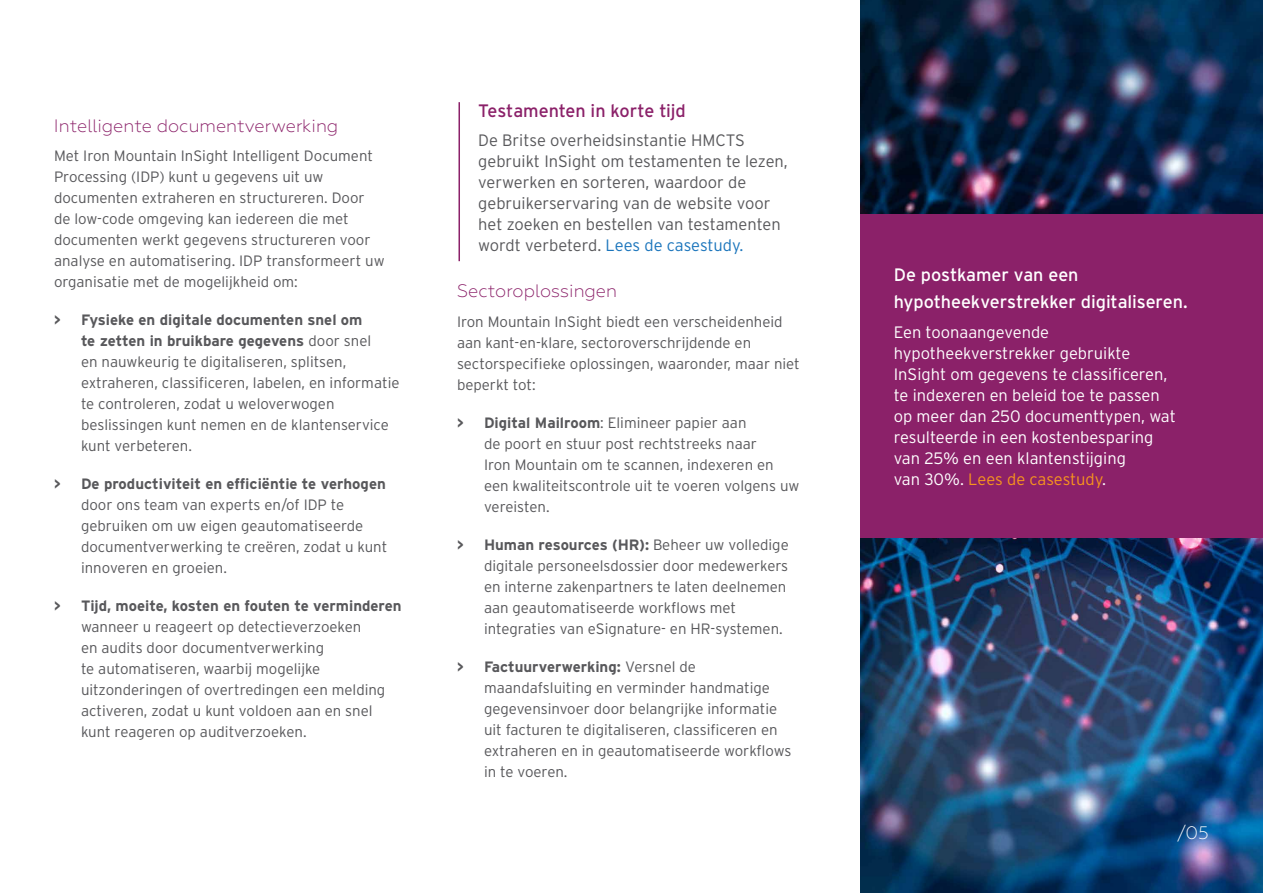
<style>
.page{position:relative;width:1263px;height:893px;background:#fff}
.page>*{position:absolute;margin:0;border:0;box-sizing:border-box;transform-origin:0 0}
.t1{font:18px/27px "Interstate";letter-spacing:-.005em;color:#fff}
.t2{font:300 18px "Geometria";color:#8b2169}
.t3{font:18px "Interstate";letter-spacing:-.005em;color:#8b2169}
.t4{font:300 18px "Geometria";color:#fff}
.t5{font:300 16.5px/21px "Interstate";color:#fff}
.t6{font:300 16.5px/21px "Interstate";color:#58585b}
.t7{font:300 15px/21px "Interstate";color:#58585b}
.t8{font:700 15px "Interstate";color:#58585b}
.s1{font-weight:700}
.s2{color:#1b75bc}
.s3{color:#f7941d}
</style>
<div class="page">
<img style="left:860px;top:0;width:403px;height:893px">
<hr style="left:458px;top:102px;width:2px;height:159px;background:#8b2169">
<div style="left:860px;top:214px;width:403px;height:324px;background:#8b2169"></div>
<p class="t2" style="left:54px;top:115px;width:286px">Intelligente documentverwerking</p>
<p class="t7" style="left:54px;top:145px;width:332px">Met Iron Mountain InSight Intelligent Document Processing (IDP) kunt u gegevens uit uw documenten extraheren en structureren. Door de low-code omgeving kan iedereen die met documenten werkt gegevens structureren voor analyse en automatisering. IDP transformeert uw organisatie met de mogelijkheid om:</p>
<p class="t7" style="left:81px;top:309px;width:320px;text-indent:-27px"><span class="s1">&gt; Fysieke en digitale documenten snel om<br>te zetten in bruikbare gegevens</span> door snel<br>en nauwkeurig te digitaliseren, splitsen, extraheren, classificeren, labelen, en informatie te controleren, zodat u weloverwogen beslissingen kunt nemen en de klantenservice kunt verbeteren.</p>
<p class="t8" style="left:54px;top:475px;width:333px">&gt; De productiviteit en efficiëntie te verhogen</p>
<p class="t7" style="left:81px;top:494px;width:308px">door ons team van experts en/of IDP te gebruiken om uw eigen geautomatiseerde documentverwerking te creëren, zodat u kunt innoveren en groeien.</p>
<p class="t8" style="left:54px;top:597px;width:349px">&gt; Tijd, moeite, kosten en fouten te verminderen</p>
<p class="t7" style="left:81px;top:616px;width:306px">wanneer u reageert op detectieverzoeken<br>en audits door documentverwerking<br>te automatiseren, waarbij mogelijke uitzonderingen of overtredingen een melding activeren, zodat u kunt voldoen aan en snel kunt reageren op auditverzoeken.</p>
<p class="t3" style="left:478px;top:99px;width:209px">Testamenten in korte tijd</p>
<p class="t6" style="left:478px;top:130px;width:311px">De Britse overheidsinstantie HMCTS gebruikt InSight om testamenten te lezen, verwerken en sorteren, waardoor de gebruikerservaring van de website voor het zoeken en bestellen van testamenten wordt verbeterd. <span class="s2">Lees de casestudy.</span></p>
<p class="t2" style="left:457px;top:281px;width:161px">Sectoroplossingen</p>
<p class="t7" style="left:457px;top:311px;width:344px">Iron Mountain InSight biedt een verscheidenheid aan kant-en-klare, sectoroverschrijdende en sectorspecifieke oplossingen, waaronder, maar niet beperkt tot:</p>
<p class="t7" style="left:484px;top:412px;width:317px;text-indent:-27px"><span class="s1">&gt; Digital Mailroom</span>: Elimineer papier aan<br>de poort en stuur post rechtstreeks naar<br>Iron Mountain om te scannen, indexeren en een kwaliteitscontrole uit te voeren volgens uw vereisten.</p>
<p class="t7" style="left:484px;top:534px;width:306px;text-indent:-27px"><span class="s1">&gt; Human resources (HR):</span> Beheer uw volledige digitale personeelsdossier door medewerkers en interne zakenpartners te laten deelnemen aan geautomatiseerde workflows met integraties van eSignature- en HR-systemen.</p>
<p class="t7" style="left:484px;top:656px;width:309px;text-indent:-27px"><span class="s1">&gt; Factuurverwerking:</span> Versnel de maandafsluiting en verminder handmatige gegevensinvoer door belangrijke informatie uit facturen te digitaliseren, classificeren en extraheren en in geautomatiseerde workflows in te voeren.</p>
<p class="t1" style="left:894px;top:261px;width:296px">De postkamer van een hypotheekverstrekker digitaliseren.</p>
<p class="t5" style="left:894px;top:321px;width:284px">Een toonaangevende hypotheekverstrekker gebruikte<br>InSight om gegevens te classificeren, te indexeren en beleid toe te passen op meer dan 250 documenttypen, wat resulteerde in een kostenbesparing van 25% en een klantenstijging<br>van 30%. <span class="s3">Lees de casestudy</span>.</p>
<p class="t4" style="left:1177px;top:822px;width:33px">/05</p>
</div>
